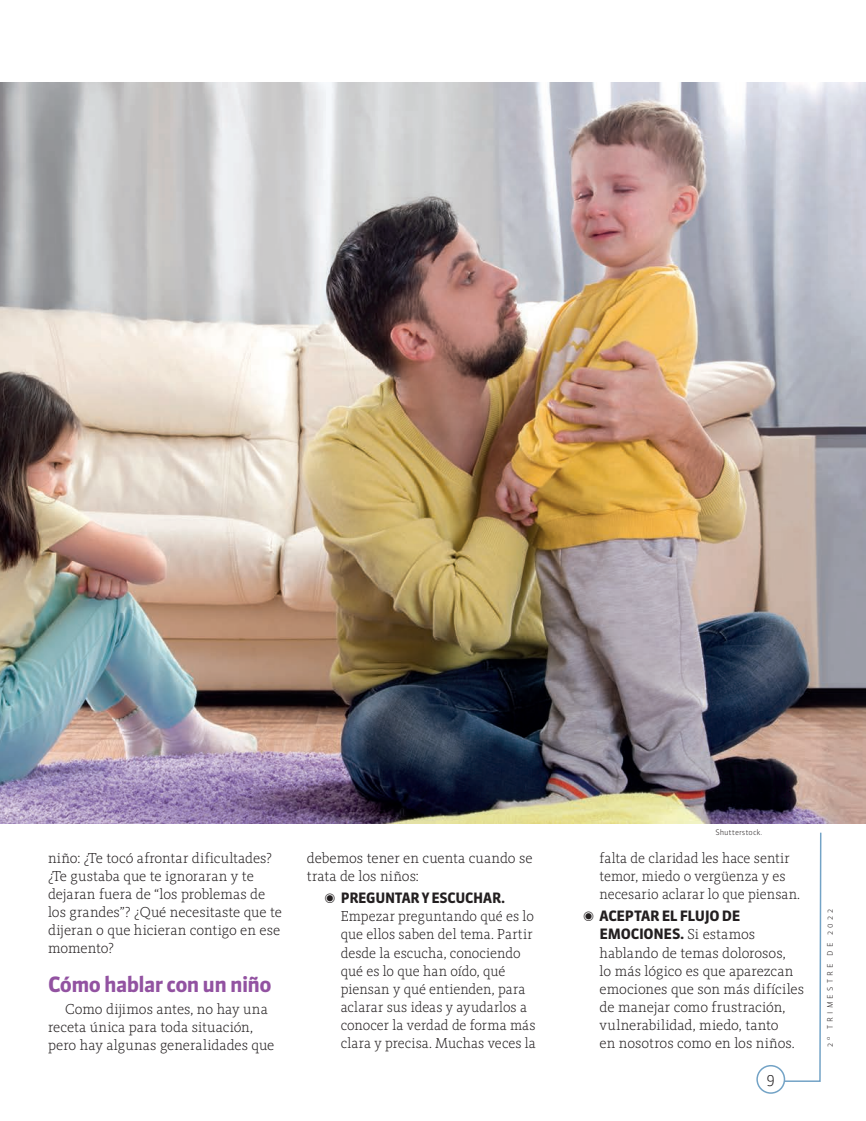
<style>
.page{position:relative;width:866px;height:1121px;background:#fff}
.page>*{position:absolute;margin:0;border:0;box-sizing:border-box;transform-origin:0 0}
.t1{font:700 21px "FF Sanuk";letter-spacing:-.035em;color:#9252a1}
.t2{font:300 15px/18px "FF Kievit Slab";color:#231f20}
.t3{font:300 15px "FF Sanuk";color:#231f20}
.t4{font:700 14.25px/18px "FF Sanuk";letter-spacing:-.02em;color:#231f20}
.t5{font:300 7.5px "FF Sanuk";letter-spacing:.42em;color:#231f20}
.t6{font:300 7.5px "FF Sanuk";letter-spacing:-.005em;color:#231f20}
.s1{font-family:"FF Kievit Slab";font-weight:300;font-size:15px}
</style>
<div class="page">
<svg style="left:774px;top:832px;width:48px;height:250px"></svg>
<div style="left:757px;top:1065px;width:27px;height:28px;background:#fff;border-radius:50%"></div>
<div style="left:756px;top:1065px;width:29px;height:29px;border:2px solid #73a3c6;border-radius:50%"></div>
<img style="left:0;top:82px;width:866px;height:741px">
<p class="t2" style="left:48px;top:849px;width:235px">niño: ¿Te tocó afrontar dificultades? ¿Te gustaba que te ignoraran y te dejaran fuera de “los problemas de los grandes”? ¿Qué necesitaste que te dijeran o que hicieran contigo en ese momento?</p>
<h1 class="t1" style="left:48px;top:972px;width:225px">Cómo hablar con un niño</h1>
<p class="t2" style="left:48px;top:1000px;width:228px;text-indent:17px">Como dijimos antes, no hay una receta única para toda situación, pero hay algunas generalidades que</p>
<p class="t2" style="left:307px;top:849px;width:227px">debemos tener en cuenta cuando se trata de los niños:</p>
<p class="t4" style="left:324px;top:889px;width:183px">◉ PREGUNTAR Y ESCUCHAR.</p>
<p class="t2" style="left:341px;top:907px;width:196px">Empezar preguntando qué es lo que ellos saben del tema. Partir desde la escucha, conociendo qué es lo que han oído, qué piensan y qué entienden, para aclarar sus ideas y ayudarlos a conocer la verdad de forma más clara y precisa. Muchas veces la</p>
<p class="t6" style="left:715px;top:828px;width:49px">Shutterstock.</p>
<p class="t2" style="left:599px;top:849px;width:202px">falta de claridad les hace sentir temor, miedo o vergüenza y es necesario aclarar lo que piensan.</p>
<p class="t4" style="left:599px;top:907px;width:157px;text-indent:-17px">◉ ACEPTAR EL FLUJO DE<br>EMOCIONES. <span class="s1">Si estamos</span></p>
<p class="t2" style="left:599px;top:943px;width:206px">hablando de temas dolorosos,<br>lo más lógico es que aparezcan emociones que son más difíciles de manejar como frustración, vulnerabilidad, miedo, tanto<br>en nosotros como en los niños.</p>
<p class="t3" style="left:766px;top:1070px;width:10px">9</p>
<p class="t5" style="left:825px;top:1047px;width:140px;rotate:-90deg">2º TRIMESTRE DE 2022</p>
</div>
